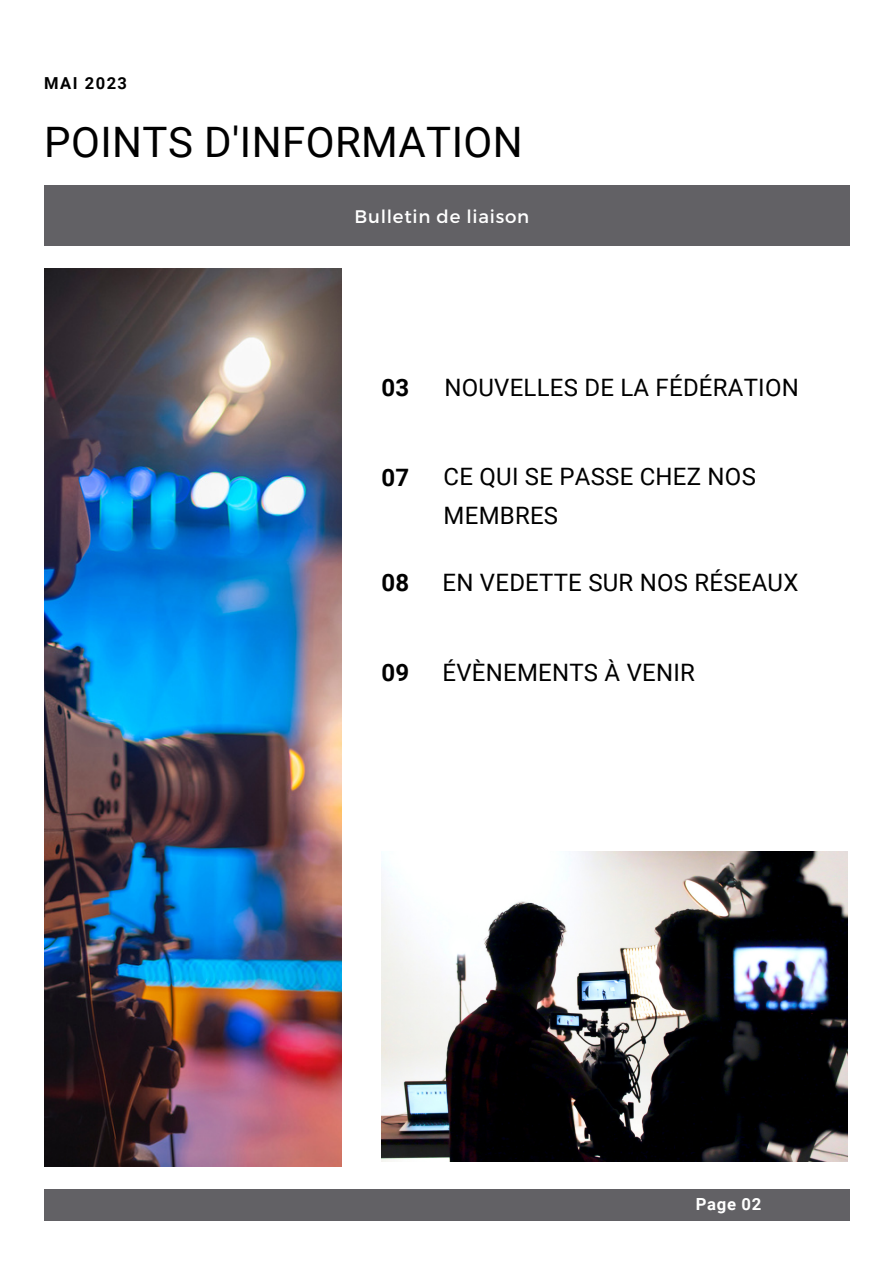
<style>
.page{position:relative;width:893px;height:1264px;background:#fff}
.page>*{position:absolute;margin:0;border:0;box-sizing:border-box;transform-origin:0 0}
.t1{font:42px "Roboto";letter-spacing:.01em;color:#000}
.t2{font:24px/38.2px "Roboto";letter-spacing:.01em;color:#000}
.t3{font:700 24px "Roboto";letter-spacing:.01em;color:#000}
.t4{font:18.15px "Montserrat";letter-spacing:.04em;color:#fff}
.t5{font:700 16.65px "Roboto";letter-spacing:.04em;color:#fff}
.t6{font:700 16.5px "Roboto";letter-spacing:.09em;color:#000}
</style>
<div class="page">
<div style="left:44px;top:186px;width:805px;height:60px;background:#626165"></div>
<div style="left:44px;top:1188px;width:805px;height:32px;background:#626165"></div>
<img style="left:44px;top:269px;width:297px;height:897px">
<img style="left:381px;top:851px;width:466px;height:310px">
<p class="t6" style="left:44px;top:74px;width:84px">MAI 2023</p>
<p class="t1" style="left:44px;top:118px;width:480px">POINTS D'INFORMATION</p>
<p class="t4" style="left:354px;top:205px;width:176px">Bulletin de liaison</p>
<p class="t3" style="left:381px;top:374px;width:29px">03</p>
<p class="t2" style="left:444px;top:368px;width:356px">NOUVELLES DE LA FÉDÉRATION</p>
<p class="t3" style="left:381px;top:463px;width:29px">07</p>
<p class="t2" style="left:443px;top:458px;width:314px">CE QUI SE PASSE CHEZ NOS<br>MEMBRES</p>
<p class="t3" style="left:381px;top:568px;width:29px">08</p>
<p class="t2" style="left:442px;top:563px;width:357px">EN VEDETTE SUR NOS RÉSEAUX</p>
<p class="t3" style="left:381px;top:658px;width:29px">09</p>
<p class="t2" style="left:442px;top:653px;width:254px">ÉVÈNEMENTS À VENIR</p>
<p class="t5" style="left:695px;top:1194px;width:67px">Page 02</p>
</div>
